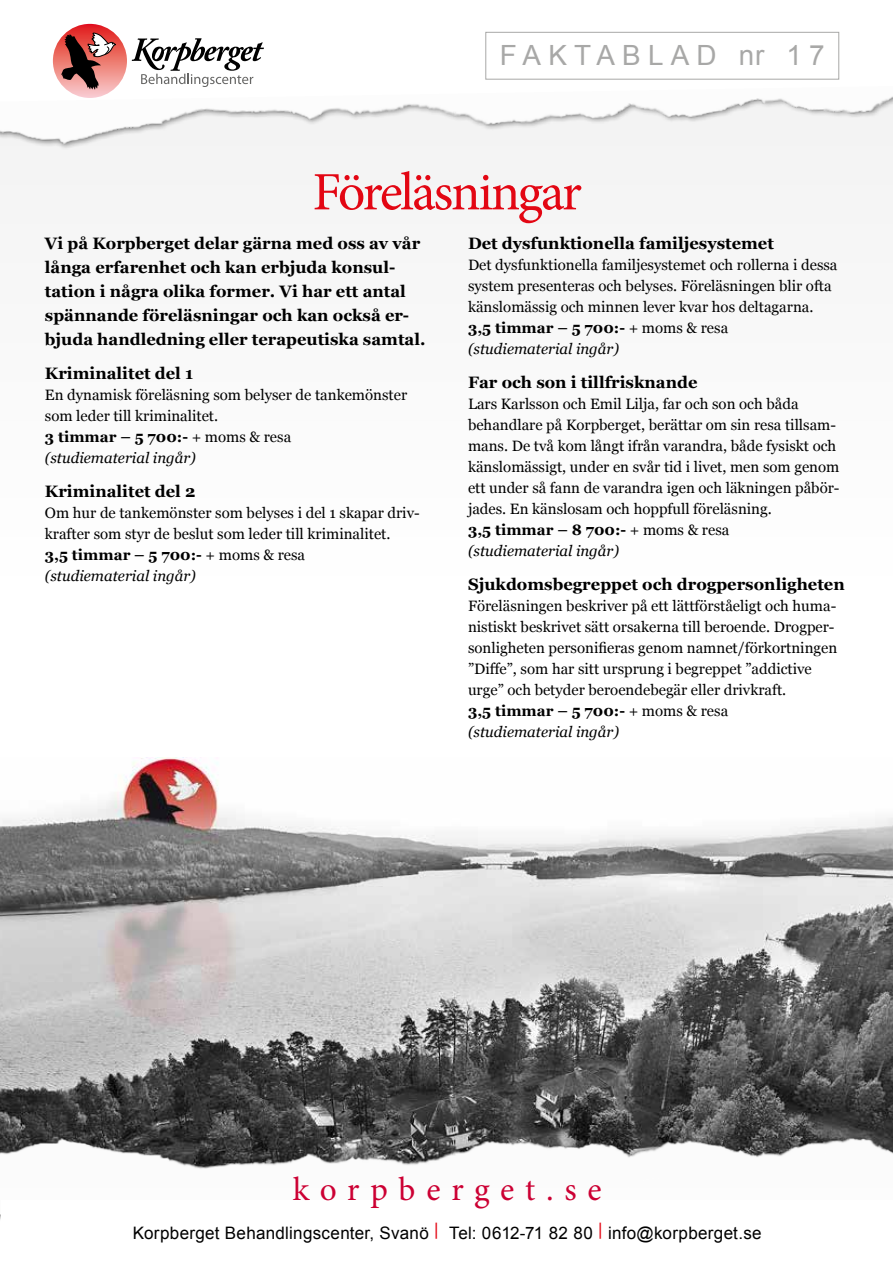
<style>
.page{position:relative;width:893px;height:1263px;background:#fff}
.page>*{position:absolute;margin:0;border:0;box-sizing:border-box;transform-origin:0 0}
.t1{font:54px "Minion Pro";letter-spacing:-.045em;color:#e30613}
.t2{font:33.45px "Minion Pro";letter-spacing:.315em;color:#c03}
.t3{font:27.9px "Arial";letter-spacing:.26em;color:#a8a8a7}
.t4{font:17.1px "Arial";letter-spacing:.015em;color:#000}
.t5{font:700 16.5px/24px "Georgia";color:#000}
.t6{font:15px/21px "Georgia";color:#000}
.s1{font-weight:700}
.s2{font-style:italic}
</style>
<div class="page">
<img style="left:0;top:758px;width:893px;height:312px">
<div style="left:0;top:0;width:893px;height:654px;background:#fafafa"></div>
<img style="left:0;top:1070px;width:893px;height:150px">
<div style="left:1px;top:1200px;width:892px;height:63px;background:#fff"></div>
<img style="left:0;top:102px;width:893px;height:47px">
<svg style="left:53px;top:23px;width:840px;height:79px"></svg>
<svg style="left:53px;top:24px;width:74px;height:74px"></svg>
<svg style="left:61px;top:33px;width:55px;height:57px;background:#9d5e5a"></svg>
<svg style="left:132px;top:38px;width:132px;height:49px"></svg>
<div style="left:485px;top:32px;width:354px;height:48px;border:1px solid #a8a8a7"></div>
<h3 class="t3" style="left:500px;top:37px;width:326px">FAKTABLAD nr 17</h3>
<h1 class="t1" style="left:312px;top:156px;width:271px">Föreläsningar</h1>
<p class="t5" style="left:45px;top:231px;width:382px">Vi på Korpberget delar gärna med oss av vår långa erfarenhet och kan erbjuda konsul&shy;tation i några olika former. Vi har ett antal spännande föreläsningar och kan också er&shy;bjuda handledning eller terapeutiska samtal.</p>
<p class="t5" style="left:45px;top:360px;width:150px">Kriminalitet del 1</p>
<p class="t6" style="left:45px;top:384px;width:364px">En dynamisk föreläsning som belyser de tankemönster som leder till kriminalitet.<br><span class="s1">3 timmar – 5 700:-</span> + moms &amp; resa<br><span class="s2">(studiematerial ingår)</span></p>
<p class="t5" style="left:45px;top:478px;width:152px">Kriminalitet del 2</p>
<p class="t6" style="left:45px;top:501px;width:376px">Om hur de tankemönster som belyses i del 1 skapar driv&shy;krafter som styr de beslut som leder till kriminalitet.<br><span class="s1">3,5 timmar – 5 700:-</span> + moms &amp; resa<br><span class="s2">(studiematerial ingår)</span></p>
<p class="t5" style="left:468px;top:231px;width:307px">Det dysfunktionella familjesystemet</p>
<p class="t6" style="left:468px;top:254px;width:371px">Det dysfunktionella familjesystemet och rollerna i dessa system presenteras och belyses. Föreläsningen blir ofta känslomässig och minnen lever kvar hos deltagarna.<br><span class="s1">3,5 timmar – 5 700:-</span> + moms &amp; resa<br><span class="s2">(studiematerial ingår)</span></p>
<p class="t5" style="left:468px;top:369px;width:231px">Far och son i tillfrisknande</p>
<p class="t6" style="left:468px;top:393px;width:373px">Lars Karlsson och Emil Lilja, far och son och båda behandlare på Korpberget, berättar om sin resa tillsam&shy;mans. De två kom långt ifrån varandra, både fysiskt och känslomässigt, under en svår tid i livet, men som genom ett under så fann de varandra igen och läkningen påbör&shy;jades. En känslosam och hoppfull föreläsning.<br><span class="s1">3,5 timmar – 8 700:-</span> + moms &amp; resa<br><span class="s2">(studiematerial ingår)</span></p>
<p class="t5" style="left:468px;top:571px;width:378px">Sjukdomsbegreppet och drogpersonligheten</p>
<p class="t6" style="left:468px;top:594px;width:371px">Föreläsningen beskriver på ett lättförståeligt och huma&shy;nistiskt beskrivet sätt orsakerna till beroende. Drogper&shy;sonligheten personifieras genom namnet/förkortningen ”Diffe”, som har sitt ursprung i begreppet ”addictive urge” och betyder beroendebegär eller drivkraft.<br><span class="s1">3,5 timmar – 5 700:-</span> + moms &amp; resa<br><span class="s2">(studiematerial ingår)</span></p>
<h2 class="t2" style="left:293px;top:1167px;width:310px">korpberget.se</h2>
<p class="t4" style="left:133px;top:1222px;width:630px">Korpberget Behandlingscenter, Svanö <sup>|</sup> Tel: 0612-71 82 80 <sup>|</sup> info@korpberget.se</p>
</div>
